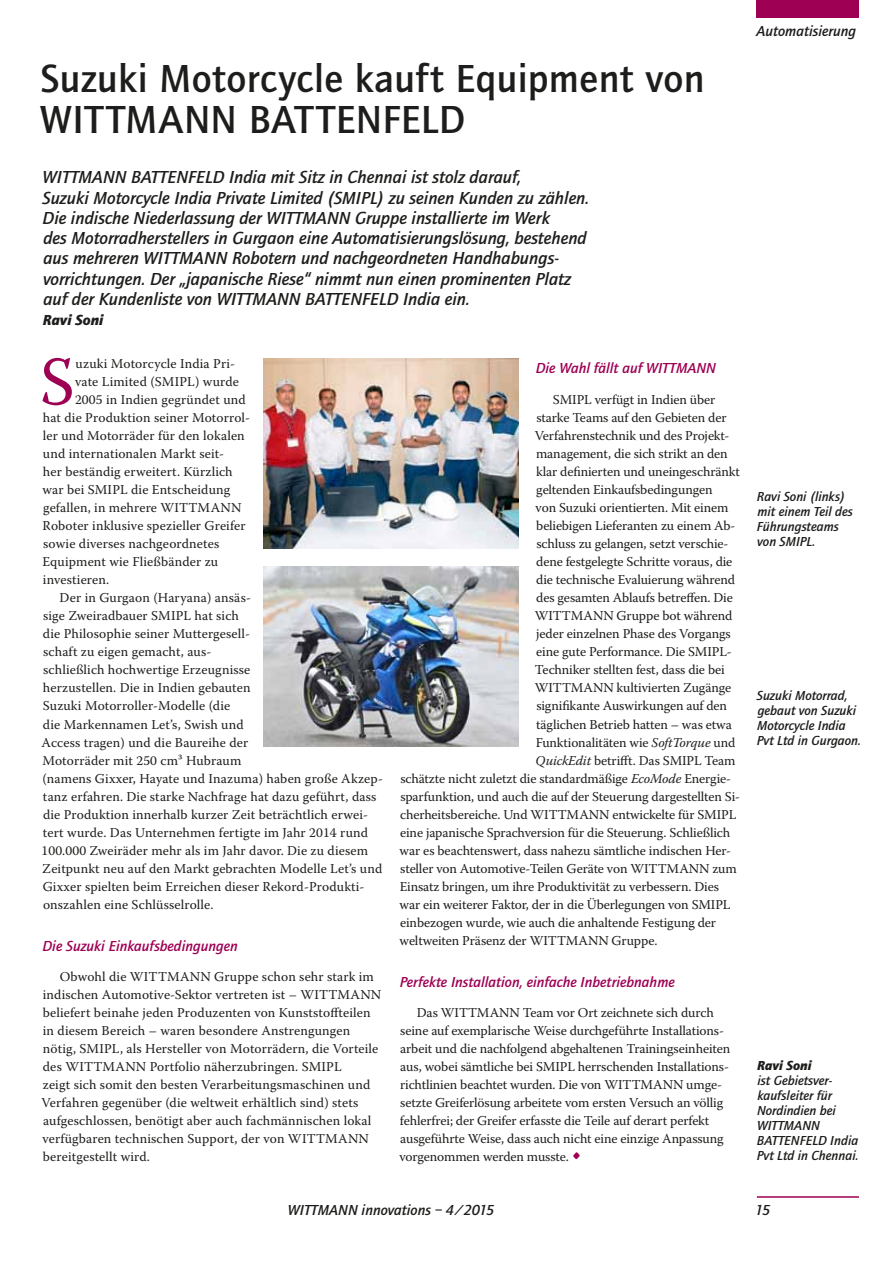
<style>
.page{position:relative;width:893px;height:1263px;background:#fff}
.page>*{position:absolute;margin:0;border:0;box-sizing:border-box;transform-origin:0 0}
.t1{font:68.25px "Warnock Pro";color:#9e0054}
.t2{font:500 40.5px/40.5px "Quay Sans";letter-spacing:.01em;color:#1d1d1b}
.t3{font:italic 500 18px/20.2px "Quay Sans";color:#1d1d1b}
.t4{font:italic 500 15px "Quay Sans";color:#9e0054}
.t5{font:italic 500 15px "Quay Sans";color:#1d1d1b}
.t6{font:italic 900 15px "Quay Sans";color:#1d1d1b}
.t7{font:13.5px/18px "Warnock Pro";color:#1d1d1b}
.t8{font:italic 500 13.5px/15px "Quay Sans";color:#1d1d1b}
.t9{font:italic 900 13.5px "Quay Sans";color:#1d1d1b}
.s1{font-style:italic}
.s2{font-size:24px;color:#9e0054}
</style>
<div class="page">
<div style="left:757px;top:0;width:102px;height:18px;background:#9e0054"></div>
<hr style="left:757px;top:1196px;width:102px;height:2px;background:#9e0054">
<img style="left:264px;top:359px;width:255px;height:189px">
<img style="left:264px;top:566px;width:255px;height:180px">
<h2 class="t2" style="left:40px;top:59px;width:666px">Suzuki Motorcycle kauft Equipment von<br>WITTMANN BATTENFELD</h2>
<p class="t3" style="left:42px;top:167px;width:548px">WITTMANN BATTENFELD India mit Sitz in Chennai ist stolz darauf,<br>Suzuki Motorcycle India Private Limited (SMIPL) zu seinen Kunden zu zählen.<br>Die indische Niederlassung der WITTMANN Gruppe installierte im Werk<br>des Motorradherstellers in Gurgaon eine Automatisierungslösung, bestehend aus mehreren WITTMANN Robotern und nachgeordneten Handhabungs&shy;vorrichtungen. Der „japanische Riese“ nimmt nun einen prominenten Platz auf der Kundenliste von WITTMANN BATTENFELD India ein.</p>
<p class="t6" style="left:43px;top:311px;width:62px">Ravi Soni</p>
<h1 class="t1" style="left:40px;top:341px;width:36px">S</h1>
<p class="t7" style="left:76px;top:354px;width:161px">uzuki Motorcycle India Pri-</p>
<p class="t7" style="left:75px;top:372px;width:165px">vate Limited (SMIPL) wurde</p>
<p class="t7" style="left:75px;top:390px;width:172px">2005 in Indien gegründet und</p>
<p class="t7" style="left:43px;top:408px;width:209px">hat die Produktion seiner Motorrol-</p>
<p class="t7" style="left:43px;top:426px;width:203px">ler und Motorräder für den lokalen</p>
<p class="t7" style="left:43px;top:444px;width:183px">und internationalen Markt seit-</p>
<p class="t7" style="left:43px;top:462px;width:191px">her beständig erweitert. Kürzlich</p>
<p class="t7" style="left:42px;top:480px;width:189px">war bei SMIPL die Entscheidung</p>
<p class="t7" style="left:43px;top:498px;width:200px">gefallen, in mehrere WITTMANN</p>
<p class="t7" style="left:42px;top:517px;width:205px">Roboter inklusive spezieller Greifer</p>
<p class="t7" style="left:43px;top:535px;width:178px">sowie diverses nachgeordnetes</p>
<p class="t7" style="left:42px;top:553px;width:177px">Equipment wie Fließbänder zu</p>
<p class="t7" style="left:43px;top:571px;width:68px">investieren.</p>
<p class="t7" style="left:60px;top:589px;width:193px">Der in Gurgaon (Haryana) ansäs-</p>
<p class="t7" style="left:43px;top:607px;width:197px">sige Zweiradbauer SMIPL hat sich</p>
<p class="t7" style="left:43px;top:625px;width:209px">die Philosophie seiner Muttergesell-</p>
<p class="t7" style="left:43px;top:643px;width:170px">schaft zu eigen gemacht, aus-</p>
<p class="t7" style="left:43px;top:661px;width:209px">schließlich hochwertige Erzeugnisse</p>
<p class="t7" style="left:43px;top:679px;width:209px">herzustellen. Die in Indien gebauten</p>
<p class="t7" style="left:43px;top:697px;width:189px">Suzuki Motorroller-Modelle (die</p>
<p class="t7" style="left:43px;top:715px;width:202px">die Markennamen Let’s, Swish und</p>
<p class="t7" style="left:41px;top:733px;width:208px">Access tragen) und die Baureihe der</p>
<p class="t7" style="left:42px;top:751px;width:200px">Motorräder mit 250 cm³ Hubraum</p>
<p class="t7" style="left:42px;top:769px;width:342px">(namens Gixxer, Hayate und Inazuma) haben große Akzep-</p>
<p class="t7" style="left:43px;top:787px;width:335px">tanz erfahren. Die starke Nachfrage hat dazu geführt, dass</p>
<p class="t7" style="left:43px;top:805px;width:327px">die Produktion innerhalb kurzer Zeit beträchtlich erwei-</p>
<p class="t7" style="left:43px;top:823px;width:327px">tert wurde. Das Unternehmen fertigte im Jahr 2014 rund</p>
<p class="t7" style="left:42px;top:841px;width:328px">100.000 Zweiräder mehr als im Jahr davor. Die zu diesem</p>
<p class="t7" style="left:42px;top:859px;width:341px">Zeitpunkt neu auf den Markt gebrachten Modelle Let’s und</p>
<p class="t7" style="left:43px;top:877px;width:323px">Gixxer spielten beim Erreichen dieser Rekord-Produkti-</p>
<p class="t7" style="left:43px;top:895px;width:172px">onszahlen eine Schlüsselrolle.</p>
<p class="t4" style="left:43px;top:937px;width:197px">Die Suzuki Einkaufsbedingungen</p>
<p class="t7" style="left:41px;top:967px;width:341px;text-indent:18px">Obwohl die WITTMANN Gruppe schon sehr stark im indischen Automotive-Sektor vertreten ist – WITTMANN beliefert beinahe jeden Produzenten von Kunststoffteilen in diesem Bereich – waren besondere Anstrengungen nötig, SMIPL, als Hersteller von Motorrädern, die Vorteile des WITTMANN Portfolio näherzubringen. SMIPL<br>zeigt sich somit den besten Verarbeitungsmaschinen und Verfahren gegenüber (die weltweit erhältlich sind) stets aufgeschlossen, benötigt aber auch fachmännischen lokal verfügbaren technischen Support, der von WITTMANN bereitgestellt wird.</p>
<p class="t4" style="left:536px;top:360px;width:182px">Die Wahl fällt auf WITTMANN</p>
<p class="t7" style="left:553px;top:390px;width:164px">SMIPL verfügt in Indien über</p>
<p class="t7" style="left:536px;top:408px;width:192px">starke Teams auf den Gebieten der</p>
<p class="t7" style="left:535px;top:426px;width:196px">Verfahrenstechnik und des Projekt-</p>
<p class="t7" style="left:536px;top:444px;width:193px">management, die sich strikt an den</p>
<p class="t7" style="left:536px;top:462px;width:205px">klar definierten und uneingeschränkt</p>
<p class="t7" style="left:536px;top:480px;width:178px">geltenden Einkaufsbedingungen</p>
<p class="t7" style="left:536px;top:498px;width:194px">von Suzuki orientierten. Mit einem</p>
<p class="t7" style="left:536px;top:517px;width:201px">beliebigen Lieferanten zu einem Ab-</p>
<p class="t7" style="left:536px;top:535px;width:194px">schluss zu gelangen, setzt verschie-</p>
<p class="t7" style="left:536px;top:553px;width:198px">dene festgelegte Schritte voraus, die</p>
<p class="t7" style="left:536px;top:571px;width:200px">die technische Evaluierung während</p>
<p class="t7" style="left:536px;top:589px;width:198px">des gesamten Ablaufs betreffen. Die</p>
<p class="t7" style="left:535px;top:607px;width:199px">WITTMANN Gruppe bot während</p>
<p class="t7" style="left:536px;top:625px;width:196px">jeder einzelnen Phase des Vorgangs</p>
<p class="t7" style="left:536px;top:643px;width:197px">eine gute Performance. Die SMIPL-</p>
<p class="t7" style="left:535px;top:661px;width:191px">Techniker stellten fest, dass die bei</p>
<p class="t7" style="left:535px;top:679px;width:198px">WITTMANN kultivierten Zugänge</p>
<p class="t7" style="left:536px;top:697px;width:192px">signifikante Auswirkungen auf den</p>
<p class="t7" style="left:536px;top:715px;width:197px">täglichen Betrieb hatten – was etwa</p>
<p class="t7" style="left:536px;top:733px;width:201px">Funktionalitäten wie <span class="s1">SoftTorque</span> und</p>
<p class="t7" style="left:536px;top:751px;width:201px"><span class="s1">QuickEdit</span> betrifft. Das SMIPL Team</p>
<p class="t7" style="left:400px;top:769px;width:332px">schätzte nicht zuletzt die standardmäßige <span class="s1">EcoMode</span> Energie-</p>
<p class="t7" style="left:400px;top:787px;width:341px">sparfunktion, und auch die auf der Steuerung dargestellten Si-</p>
<p class="t7" style="left:400px;top:805px;width:338px">cherheitsbereiche. Und WITTMANN entwickelte für SMIPL</p>
<p class="t7" style="left:400px;top:823px;width:332px">eine japanische Sprachversion für die Steuerung. Schließlich</p>
<p class="t7" style="left:400px;top:841px;width:333px">war es beachtenswert, dass nahezu sämtliche indischen Her-</p>
<p class="t7" style="left:400px;top:859px;width:338px">steller von Automotive-Teilen Geräte von WITTMANN zum</p>
<p class="t7" style="left:400px;top:877px;width:321px">Einsatz bringen, um ihre Produktivität zu verbessern. Dies</p>
<p class="t7" style="left:400px;top:895px;width:332px">war ein weiterer Faktor, der in die Überlegungen von SMIPL</p>
<p class="t7" style="left:400px;top:913px;width:317px">einbezogen wurde, wie auch die anhaltende Festigung der</p>
<p class="t7" style="left:400px;top:931px;width:259px">weltweiten Präsenz der WITTMANN Gruppe.</p>
<p class="t4" style="left:400px;top:973px;width:277px">Perfekte Installation, einfache Inbetriebnahme</p>
<p class="t7" style="left:399px;top:1003px;width:332px;text-indent:17px">Das WITTMANN Team vor Ort zeichnete sich durch seine auf exemplarische Weise durchgeführte Installations&shy;arbeit und die nachfolgend abgehaltenen Trainingseinheiten aus, wobei sämtliche bei SMIPL herrschenden Installations&shy;richtlinien beachtet wurden. Die von WITTMANN umge&shy;setzte Greiferlösung arbeitete vom ersten Versuch an völlig fehlerfrei; der Greifer erfasste die Teile auf derart perfekt ausgeführte Weise, dass auch nicht eine einzige Anpassung vorgenommen werden musste. <span class="s2">•</span></p>
<p class="t5" style="left:757px;top:23px;width:101px">Automatisierung</p>
<p class="t8" style="left:757px;top:490px;width:97px">Ravi Soni (links) mit einem Teil des<br>Führungsteams von SMIPL.</p>
<p class="t8" style="left:757px;top:688px;width:106px">Suzuki Motorrad, gebaut von Suzuki<br>Motorcycle India<br>Pvt Ltd in Gurgaon.</p>
<p class="t9" style="left:757px;top:1058px;width:56px">Ravi Soni</p>
<p class="t8" style="left:757px;top:1073px;width:103px">ist Gebietsver&shy;kaufsleiter für<br>Nordindien bei<br>WITTMANN<br>BATTENFELD India<br>Pvt Ltd in Chennai.</p>
<p class="t5" style="left:288px;top:1201px;width:208px">WITTMANN innovations – 4/2015</p>
<p class="t5" style="left:755px;top:1201px;width:17px">15</p>
</div>
